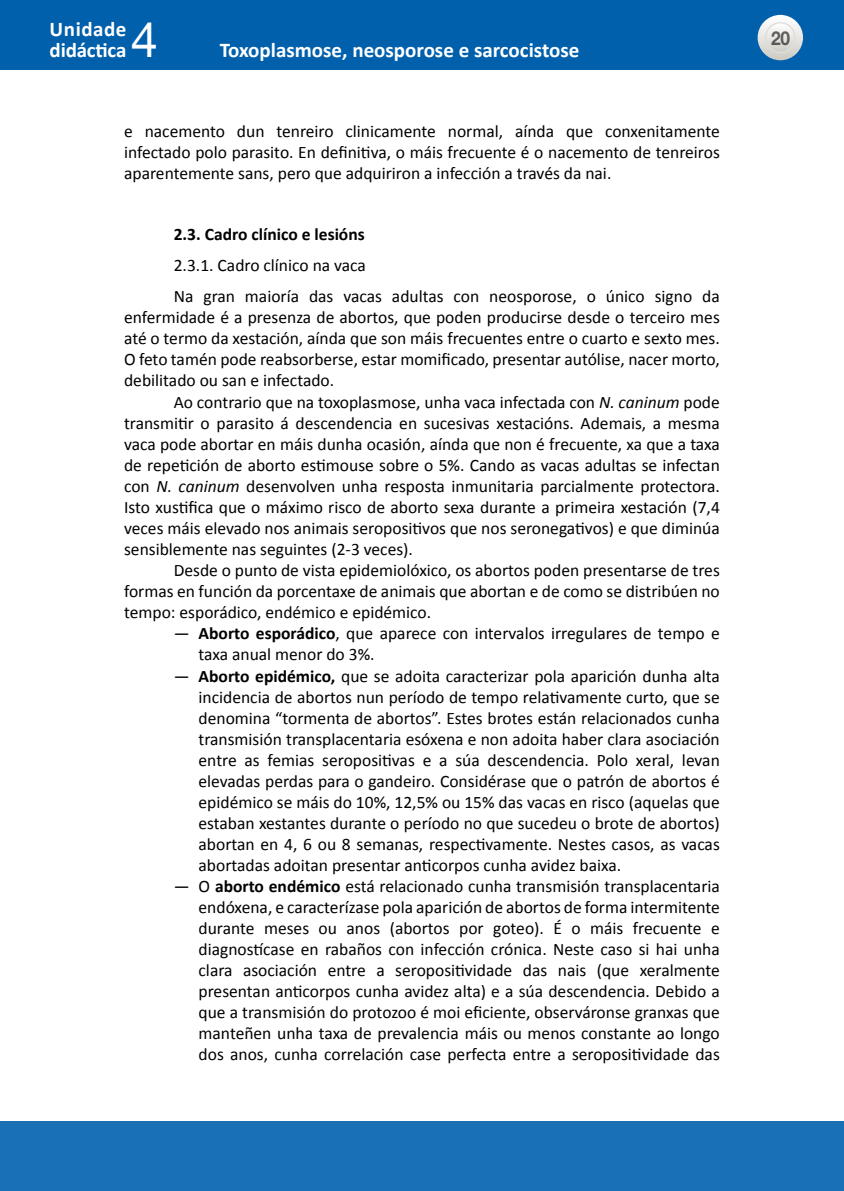
<style>
.page{position:relative;width:844px;height:1191px;background:#fff}
.page>*{position:absolute;margin:0;border:0;box-sizing:border-box;transform-origin:0 0}
.t1{font:49px "Helvetica Neue";color:#fff}
.t2{font:700 21px/21px "Calibri";color:#fff}
.t3{font:700 19.25px "Helvetica Neue";color:#000;scale:.9 1}
.t4{font:17.5px/21px "Calibri";color:#000;text-align:justify}
.t5{font:700 17.5px "Calibri";color:#000}
.s1{font-style:italic}
.s2{font-weight:700}
</style>
<div class="page">
<div style="left:0;top:1121px;width:843px;height:70px;background:#1a70b4"></div>
<div style="left:0;top:0;width:843px;height:69px;background:#0060ac"></div>
<svg style="left:757px;top:15px;width:45px;height:45px"></svg>
<svg style="left:765px;top:23px;width:29px;height:29px"></svg>
<div style="left:764px;top:22px;width:31px;height:31px;border:1px solid #dfdeda;border-radius:50%"></div>
<p class="t2" style="left:50px;top:19px;width:78px">Unidade didáctica</p>
<h1 class="t1" style="left:131px;top:5px;width:29px">4</h1>
<p class="t2" style="left:220px;top:40px;width:361px">Toxoplasmose, neosporose e sarcocistose</p>
<p class="t4" style="left:124px;top:121px;width:597px">e nacemento dun tenreiro clinicamente normal, aínda que conxenitamente infectado polo parasito. En definitiva, o máis frecuente é o nacemento de tenreiros aparentemente sans, pero que adquiriron a infección a través da nai.</p>
<p class="t5" style="left:174px;top:223px;width:192px">2.3. Cadro clínico e lesións</p>
<p class="t4" style="left:174px;top:250px;width:547px;line-height:31px">2.3.1. Cadro clínico na vaca<br>Na gran maioría das vacas adultas con neosporose, o único signo da</p>
<p class="t4" style="left:124px;top:307px;width:597px">enfermidade é a presenza de abortos, que poden producirse desde o terceiro mes até o termo da xestación, aínda que son máis frecuentes entre o cuarto e sexto mes.<br>O feto tamén pode reabsorberse, estar momificado, presentar autólise, nacer morto, debilitado ou san e infectado.</p>
<p class="t4" style="left:124px;top:391px;width:597px;text-indent:50px">Ao contrario que na toxoplasmose, unha vaca infectada con <span class="s1">N. caninum</span> pode transmitir o parasito á descendencia en sucesivas xestacións. Ademais, a mesma vaca pode abortar en máis dunha ocasión, aínda que non é frecuente, xa que a taxa de repetición de aborto estimouse sobre o 5%. Cando as vacas adultas se infectan con <span class="s1">N. caninum</span> desenvolven unha resposta inmunitaria parcialmente protectora.<br>Isto xustifica que o máximo risco de aborto sexa durante a primeira xestación (7,4 veces máis elevado nos animais seropositivos que nos seronegativos) e que diminúa sensiblemente nas seguintes (2-3 veces).</p>
<p class="t4" style="left:124px;top:560px;width:597px;text-indent:50px">Desde o punto de vista epidemiolóxico, os abortos poden presentarse de tres formas en función da porcentaxe de animais que abortan e de como se distribúen no tempo: esporádico, endémico e epidémico.</p>
<p class="t4" style="left:198px;top:623px;width:522px;text-indent:-25px">— <span class="s2">Aborto esporádico</span>, que aparece con intervalos irregulares de tempo e taxa anual menor do 3%.</p>
<p class="t4" style="left:198px;top:665px;width:522px;text-indent:-25px">— <span class="s2">Aborto epidémico,</span> que se adoita caracterizar pola aparición dunha alta incidencia de abortos nun período de tempo relativamente curto, que se denomina “tormenta de abortos”. Estes brotes están relacionados cunha transmisión transplacentaria esóxena e non adoita haber clara asociación entre as femias seropositivas e a súa descendencia. Polo xeral, levan elevadas perdas para o gandeiro. Considérase que o patrón de abortos é epidémico se máis do 10%, 12,5% ou 15% das vacas en risco (aquelas que estaban xestantes durante o período no que sucedeu o brote de abortos) abortan en 4, 6 ou 8 semanas, respectivamente. Nestes casos, as vacas abortadas adoitan presentar anticorpos cunha avidez baixa.</p>
<p class="t4" style="left:198px;top:875px;width:522px;text-indent:-25px">— O <span class="s2">aborto endémico</span> está relacionado cunha transmisión transplacentaria endóxena, e caracterízase pola aparición de abortos de forma intermitente durante meses ou anos (abortos por goteo). É o máis frecuente e diagnostícase en rabaños con infección crónica. Neste caso si hai unha clara asociación entre a seropositividade das nais (que xeralmente presentan anticorpos cunha avidez alta) e a súa descendencia. Debido a que a transmisión do protozoo é moi eficiente, observáronse granxas que manteñen unha taxa de prevalencia máis ou menos constante ao longo dos anos, cunha correlación case perfecta entre a seropositividade das</p>
<p class="t3" style="left:770px;top:26px;width:23px">20</p>
</div>
